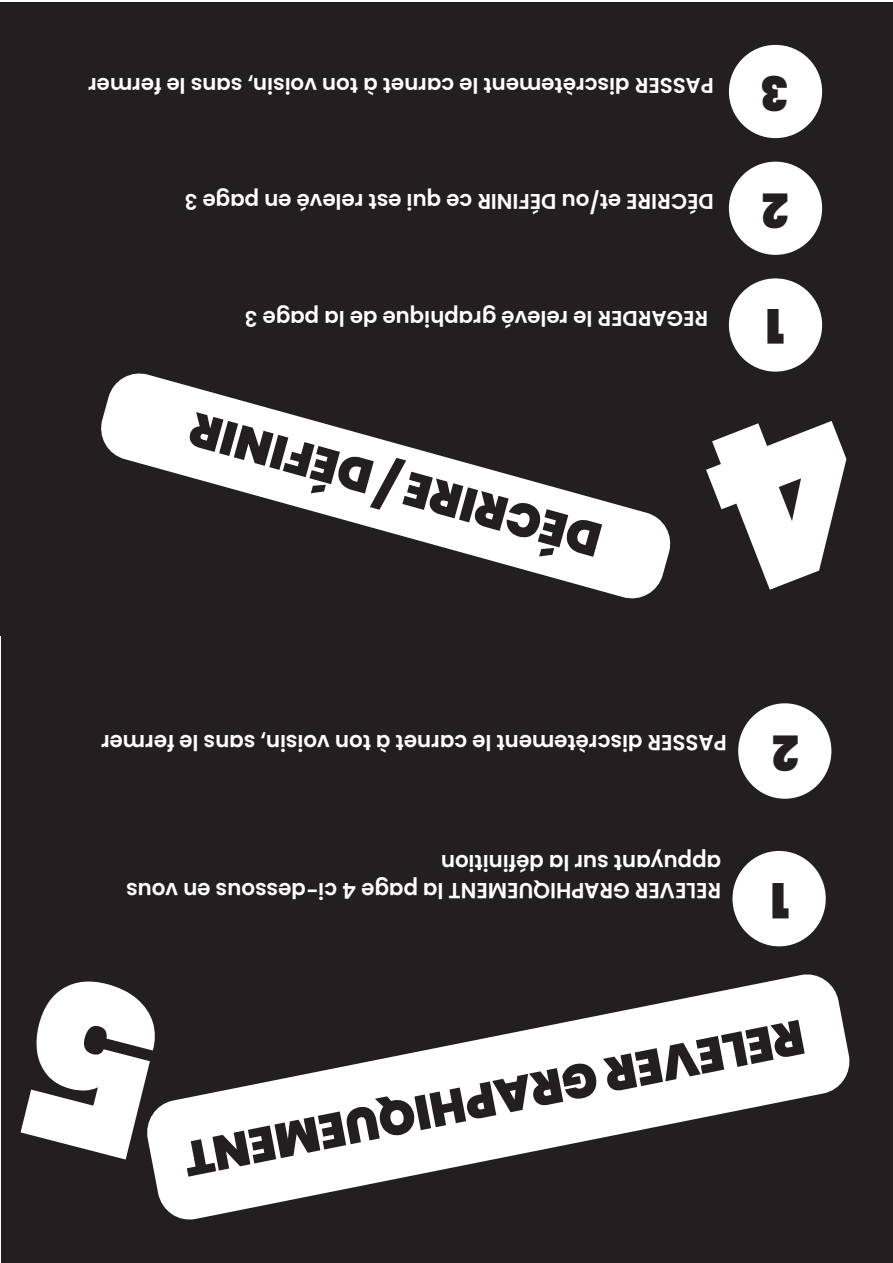
<style>
.page{position:relative;width:893px;height:1263px;background:#fff}
.page>*{position:absolute;margin:0;border:0;box-sizing:border-box;transform-origin:0 0}
.t1{font:900 48.45px "Poppins";color:#231f20}
.t2{font:900 48.3px "Poppins";color:#231f20}
.t3{font:900 47.4px "Poppins";color:#231f20}
.t4{font:900 47.25px "Poppins";color:#231f20}
.t5{font:600 21.9px "Poppins";color:#fff}
.t6{font:600 21.3px "Poppins";color:#fff}
</style>
<div class="page">
<div style="left:1px;top:627px;width:892px;height:636px;background:#231f20"></div>
<svg style="left:151px;top:974px;width:699px;height:246px"></svg>
<div style="left:732px;top:851px;width:94px;height:95px;background:#fff;border-radius:50%"></div>
<div style="left:738px;top:703px;width:93px;height:96px;background:#fff;border-radius:50%"></div>
<div style="left:0;top:2px;width:893px;height:634px;background:#231f20"></div>
<svg style="left:101px;top:373px;width:570px;height:226px"></svg>
<div style="left:729px;top:278px;width:93px;height:94px;background:#fff;border-radius:50%"></div>
<div style="left:729px;top:162px;width:93px;height:93px;background:#fff;border-radius:50%"></div>
<div style="left:729px;top:45px;width:93px;height:93px;background:#fff;border-radius:50%"></div>
<svg style="left:147px;top:974px;width:19px;height:186px"></svg>
<p class="t6" style="left:714px;top:98px;width:627px;rotate:-180deg">PASSER discrètement le carnet à ton voisin, sans le fermer</p>
<h3 class="t3" style="left:789px;top:120px;width:31px;rotate:-180deg">3</h3>
<p class="t6" style="left:714px;top:214px;width:531px;rotate:-180deg">DÉCRIRE et/ou DÉFINIR ce qui est relevé en page 3</p>
<h3 class="t3" style="left:789px;top:237px;width:28px;rotate:-180deg">2</h3>
<p class="t6" style="left:708px;top:331px;width:465px;rotate:-180deg">REGARDER le relevé graphique de la page 3</p>
<h3 class="t3" style="left:784px;top:353px;width:20px;rotate:-180deg">1</h3>
<h3 class="t4" style="left:593px;top:566px;width:426px;rotate:-165deg">DÉCRIRE / DÉFINIR</h3>
<p class="t5" style="left:727px;top:755px;width:627px;rotate:-180deg">PASSER discrètement le carnet à ton voisin, sans le fermer</p>
<h1 class="t1" style="left:799px;top:780px;width:28px;rotate:-180deg">2</h1>
<p class="t5" style="left:721px;top:875px;width:282px;rotate:-180deg">appuyant sur la définition</p>
<p class="t5" style="left:721px;top:903px;width:596px;rotate:-180deg">RELEVER GRAPHIQUEMENT la page 4 ci-dessous en vous</p>
<h1 class="t1" style="left:789px;top:927px;width:20px;rotate:-180deg">1</h1>
<h2 class="t2" style="left:809px;top:1065px;width:633px;rotate:169deg">RELEVER GRAPHIQUEMENT</h2>
</div>
